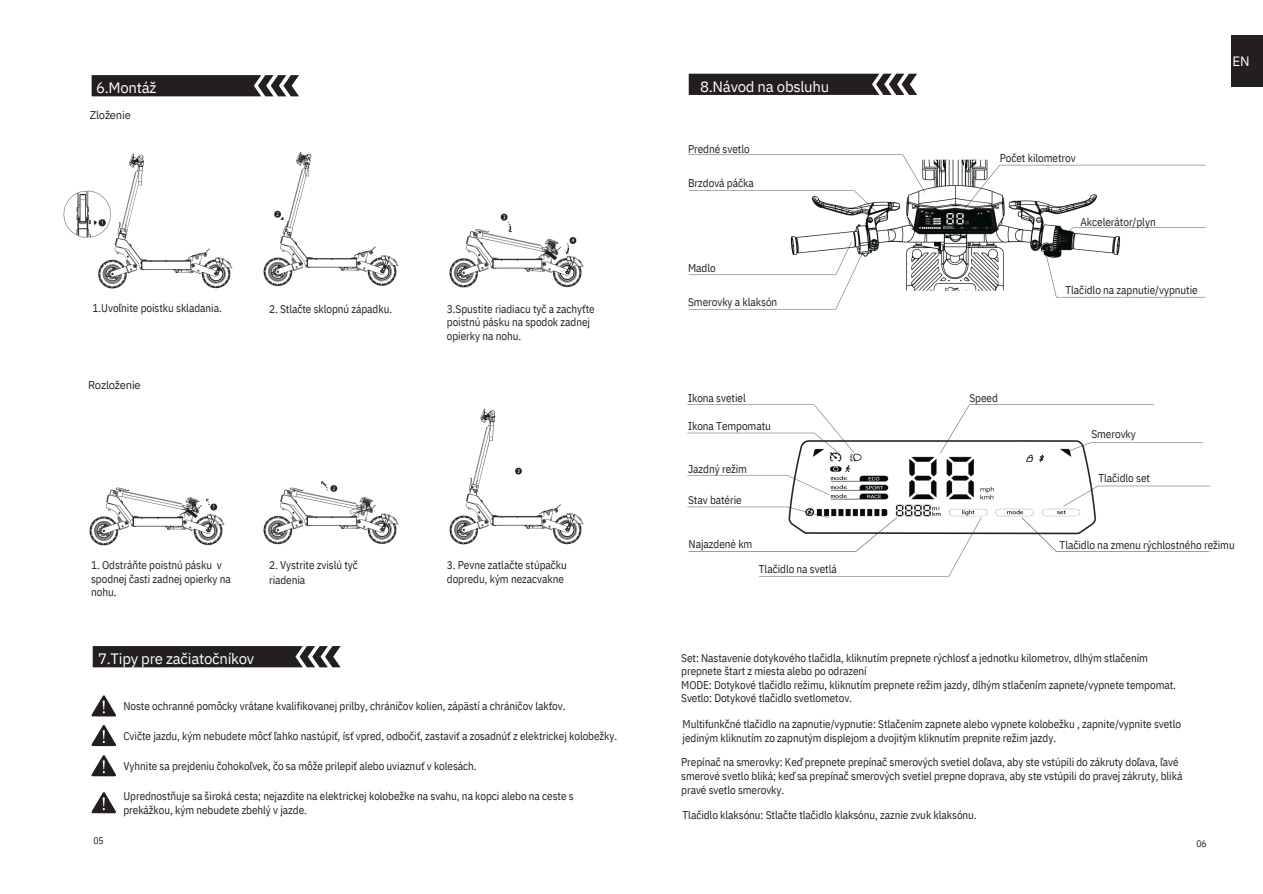
<style>
.page{position:relative;width:1263px;height:894px;background:#fff}
.page>*{position:absolute;margin:0;border:0;box-sizing:border-box;transform-origin:0 0}
.t1{font:15px "IBM Plex Sans";letter-spacing:-.02em;color:#fff}
.t2{font:13.5px "IBM Plex Sans";color:#fff}
.t3{font:11.25px/13.5px "IBM Plex Sans Cond";letter-spacing:-.005em;color:#231f20}
.t4{font:11.25px "IBM Plex Sans";letter-spacing:-.02em;color:#231f20}
.t5{font:9.6px "IBM Plex Sans Cond";color:#231f20}
</style>
<div class="page">
<svg style="left:92px;top:755px;width:24px;height:21px"></svg>
<svg style="left:92px;top:725px;width:24px;height:21px"></svg>
<svg style="left:92px;top:695px;width:24px;height:21px"></svg>
<svg style="left:92px;top:792px;width:24px;height:21px"></svg>
<img style="left:63px;top:153px;width:170px;height:136px">
<img style="left:89px;top:487px;width:136px;height:59px">
<svg style="left:92px;top:75px;width:207px;height:21px;background:#353233"></svg>
<svg style="left:93px;top:646px;width:248px;height:21px;background:#322f30"></svg>
<img style="left:263px;top:480px;width:136px;height:65px">
<img style="left:263px;top:152px;width:136px;height:135px">
<img style="left:449px;top:408px;width:135px;height:137px">
<img style="left:449px;top:213px;width:135px;height:75px">
<svg style="left:689px;top:74px;width:228px;height:21px;background:#332f30"></svg>
<img style="left:688px;top:154px;width:518px;height:156px">
<img style="left:687px;top:404px;width:524px;height:173px">
<div style="left:1231px;top:35px;width:32px;height:52px;background:#231f20"></div>
<p class="t1" style="left:96px;top:78px;width:62px">6.Montáž</p>
<p class="t1" style="left:700px;top:76px;width:131px">8.Návod na obsluhu</p>
<p class="t4" style="left:90px;top:107px;width:43px">Zloženie</p>
<p class="t3" style="left:93px;top:301px;width:131px">1.Uvoľnite poistku skladania.</p>
<p class="t4" style="left:88px;top:377px;width:54px">Rozloženie</p>
<p class="t3" style="left:269px;top:301px;width:125px">2. Stlačte sklopnú západku.</p>
<p class="t3" style="left:447px;top:301px;width:149px">3.Spustite riadiacu tyč a zachyťte poistnú pásku na spodok zadnej opierky na nohu.</p>
<p class="t3" style="left:91px;top:558px;width:141px">1. Odstráňte poistnú pásku v spodnej časti zadnej opierky na nohu.</p>
<p class="t3" style="left:269px;top:557px;width:90px;line-height:14.7px">2. Vystrite zvislú tyč riadenia</p>
<p class="t3" style="left:447px;top:558px;width:121px">3. Pevne zatlačte stúpačku dopredu, kým nezacvakne</p>
<p class="t3" style="left:688px;top:142px;width:63px">Predné svetlo</p>
<p class="t3" style="left:688px;top:176px;width:67px">Brzdová páčka</p>
<p class="t3" style="left:688px;top:261px;width:29px">Madlo</p>
<p class="t3" style="left:688px;top:295px;width:91px">Smerovky a klaksón</p>
<p class="t3" style="left:688px;top:390px;width:59px">Ikona svetiel</p>
<p class="t3" style="left:688px;top:419px;width:84px">Ikona Tempomatu</p>
<h1 class="t3" style="left:688px;top:461px;width:61px">Jazdný režim</h1>
<p class="t3" style="left:688px;top:492px;width:55px">Stav batérie</p>
<p class="t3" style="left:689px;top:537px;width:65px">Najazdené km</p>
<p class="t3" style="left:759px;top:561px;width:79px">Tlačidlo na svetlá</p>
<p class="t3" style="left:1000px;top:151px;width:78px">Počet kilometrov</p>
<p class="t3" style="left:1080px;top:215px;width:77px">Akcelerátor/plyn</p>
<p class="t3" style="left:1065px;top:282px;width:134px">Tlačidlo na zapnutie/vypnutie</p>
<p class="t2" style="left:1232px;top:52px;width:19px">EN</p>
<p class="t3" style="left:969px;top:391px;width:30px">Speed</p>
<p class="t3" style="left:1091px;top:427px;width:46px">Smerovky</p>
<p class="t3" style="left:1098px;top:470px;width:53px">Tlačidlo set</p>
<p class="t3" style="left:1060px;top:538px;width:177px">Tlačidlo na zmenu rýchlostného režimu</p>
<p class="t1" style="left:98px;top:648px;width:158px">7.Tipy pre začiatočníkov</p>
<p class="t3" style="left:123px;top:698px;width:444px">Noste ochranné pomôcky vrátane kvalifikovanej prilby, chráničov kolien, zápästí a chráničov lakťov.</p>
<p class="t3" style="left:123px;top:728px;width:495px">Cvičte jazdu, kým nebudete môcť ľahko nastúpiť, ísť vpred, odbočiť, zastaviť a zosadnúť z elektrickej kolobežky.</p>
<p class="t3" style="left:123px;top:758px;width:355px">Vyhnite sa prejdeniu čohokoľvek, čo sa môže prilepiť alebo uviaznuť v kolesách.</p>
<p class="t3" style="left:123px;top:788px;width:452px;line-height:14.7px">Uprednostňuje sa široká cesta; nejazdite na elektrickej kolobežke na svahu, na kopci alebo na ceste s prekážkou, kým nebudete zbehlý v jazde.</p>
<p class="t3" style="left:681px;top:650px;width:468px">Set: Nastavenie dotykového tlačidla, kliknutím prepnete rýchlosť a jednotku kilometrov, dlhým stlačením prepnete štart z miesta alebo po odrazení</p>
<p class="t3" style="left:681px;top:677px;width:496px">MODE: Dotykové tlačidlo režimu, kliknutím prepnete režim jazdy, dlhým stlačením zapnete/vypnete tempomat.<br>Svetlo: Dotykové tlačidlo svetlometov.</p>
<p class="t3" style="left:683px;top:717px;width:500px">Multifunkčné tlačidlo na zapnutie/vypnutie: Stlačením zapnete alebo vypnete kolobežku , zapnite/vypnite svetlo jediným kliknutím zo zapnutým displejom a dvojitým kliknutím prepnite režim jazdy.</p>
<p class="t3" style="left:681px;top:755px;width:503px">Prepínač na smerovky: Keď prepnete prepínač smerových svetiel doľava, aby ste vstúpili do zákruty doľava, ľavé smerové svetlo bliká; keď sa prepínač smerových svetiel prepne doprava, aby ste vstúpili do pravej zákruty, bliká pravé svetlo smerovky.</p>
<p class="t3" style="left:683px;top:808px;width:296px">Tlačidlo klaksónu: Stlačte tlačidlo klaksónu, zaznie zvuk klaksónu.</p>
<p class="t5" style="left:93px;top:834px;width:12px">05</p>
<p class="t5" style="left:1196px;top:837px;width:12px">06</p>
</div>
